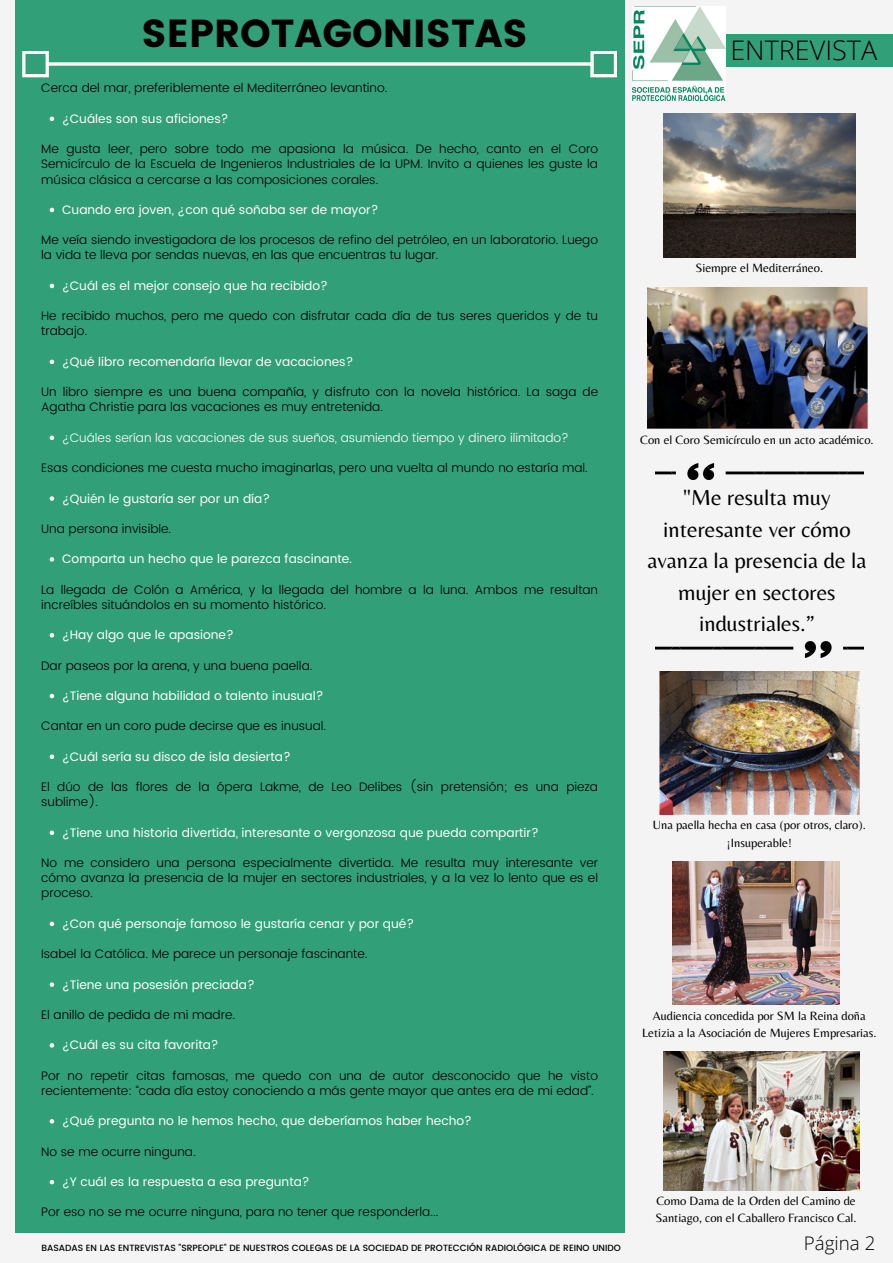
<style>
.page{position:relative;width:893px;height:1263px;background:#f4f4f4}
.page>*{position:absolute;margin:0;border:0;box-sizing:border-box;transform-origin:0 0}
.t1{font:39px "Poppins";color:#000}
.t2{font:300 27px "Open Sans";color:#000}
.t3{font:22.5px/31.5px "Belleza";color:#000;text-align:center}
.t4{font:300 18.75px "Open Sans";color:#000}
.t5{font:12.52px/17.1px "Belleza";color:#000;text-align:center}
.t6{font:300 12.3px/15.1px "Poppins";color:#000}
.t7{font:12.3px "Poppins";color:#fff}
.t8{font:12.3px "Poppins";color:#fefefe}
.t9{font:300 12.3px "Poppins";color:#fff}
.t10{font:500 9px "Poppins";color:#000}
</style>
<div class="page">
<div style="left:685px;top:34px;width:208px;height:33px;background:#31a079"></div>
<div style="left:15px;top:0;width:609px;height:1232px;background:#31a079"></div>
<svg style="left:22px;top:51px;width:595px;height:26px"></svg>
<img style="left:633px;top:6px;width:93px;height:95px">
<img style="left:655px;top:463px;width:208px;height:195px">
<svg style="left:50px;top:117px;width:4px;height:4px"></svg>
<svg style="left:50px;top:208px;width:4px;height:4px"></svg>
<svg style="left:50px;top:284px;width:4px;height:4px"></svg>
<svg style="left:50px;top:360px;width:4px;height:4px"></svg>
<svg style="left:50px;top:436px;width:4px;height:4px"></svg>
<svg style="left:50px;top:496px;width:4px;height:5px"></svg>
<svg style="left:50px;top:557px;width:4px;height:5px"></svg>
<svg style="left:50px;top:633px;width:4px;height:4px"></svg>
<svg style="left:50px;top:694px;width:4px;height:4px"></svg>
<svg style="left:50px;top:754px;width:4px;height:5px"></svg>
<svg style="left:50px;top:830px;width:4px;height:5px"></svg>
<svg style="left:50px;top:922px;width:4px;height:4px"></svg>
<svg style="left:50px;top:982px;width:4px;height:5px"></svg>
<svg style="left:50px;top:1043px;width:4px;height:5px"></svg>
<svg style="left:50px;top:1119px;width:4px;height:4px"></svg>
<svg style="left:50px;top:1180px;width:4px;height:4px"></svg>
<img style="left:659px;top:671px;width:200px;height:143px">
<img style="left:663px;top:114px;width:192px;height:143px">
<img style="left:672px;top:861px;width:167px;height:144px">
<img style="left:663px;top:1052px;width:196px;height:138px">
<img style="left:647px;top:287px;width:220px;height:142px">
<h3 class="t1" style="left:142px;top:11px;width:388px">SEPROTAGONISTAS</h3>
<p class="t6" style="left:41px;top:81px;width:348px">Cerca del mar, preferiblemente el Mediterráneo levantino.</p>
<h5 class="t8" style="left:62px;top:111px;width:168px">¿Cuáles son sus aficiones?</h5>
<p class="t6" style="left:41px;top:141px;width:558px;text-align:justify">Me gusta leer, pero sobre todo me apasiona la música. De hecho, canto en el Coro Semicírculo de la Escuela de Ingenieros Industriales de la UPM. Invito a quienes les guste la música clásica a cercarse a las composiciones corales.</p>
<h5 class="t8" style="left:62px;top:202px;width:318px">Cuando era joven, ¿con qué soñaba ser de mayor?</h5>
<p class="t6" style="left:41px;top:232px;width:558px">Me veía siendo investigadora de los procesos de refino del petróleo, en un laboratorio. Luego la vida te lleva por sendas nuevas, en las que encuentras tu lugar.</p>
<h5 class="t8" style="left:62px;top:278px;width:267px">¿Cuál es el mejor consejo que ha recibido?</h5>
<p class="t6" style="left:41px;top:308px;width:558px">He recibido muchos, pero me quedo con disfrutar cada día de tus seres queridos y de tu trabajo.</p>
<h5 class="t8" style="left:62px;top:354px;width:293px">¿Qué libro recomendaría llevar de vacaciones?</h5>
<p class="t6" style="left:41px;top:384px;width:558px">Un libro siempre es una buena compañía, y disfruto con la novela histórica. La saga de<br>Agatha Christie para las vacaciones es muy entretenida.</p>
<h5 class="t9" style="left:62px;top:430px;width:508px">¿Cuáles serían las vacaciones de sus sueños, asumiendo tiempo y dinero ilimitado?</h5>
<p class="t6" style="left:41px;top:460px;width:548px">Esas condiciones me cuesta mucho imaginarlas, pero una vuelta al mundo no estaría mal.</p>
<h5 class="t7" style="left:62px;top:491px;width:209px">¿Quién le gustaría ser por un día?</h5>
<p class="t6" style="left:41px;top:521px;width:132px">Una persona invisible.</p>
<h5 class="t7" style="left:62px;top:552px;width:291px">Comparta un hecho que le parezca fascinante.</h5>
<p class="t6" style="left:41px;top:582px;width:558px">La llegada de Colón a América, y la llegada del hombre a la luna. Ambos me resultan increíbles situándolos en su momento histórico.</p>
<h5 class="t7" style="left:62px;top:628px;width:173px">¿Hay algo que le apasione?</h5>
<p class="t6" style="left:41px;top:658px;width:273px">Dar paseos por la arena, y una buena paella.</p>
<h5 class="t7" style="left:62px;top:688px;width:263px">¿Tiene alguna habilidad o talento inusual?</h5>
<p class="t6" style="left:41px;top:718px;width:286px">Cantar en un coro pude decirse que es inusual.</p>
<h5 class="t7" style="left:62px;top:749px;width:230px">¿Cuál sería su disco de isla desierta?</h5>
<p class="t6" style="left:41px;top:779px;width:558px">El dúo de las flores de la ópera Lakme, de Leo Delibes (sin pretensión; es una pieza sublime).</p>
<h5 class="t7" style="left:62px;top:825px;width:478px">¿Tiene una historia divertida, interesante o vergonzosa que pueda compartir?</h5>
<p class="t6" style="left:41px;top:855px;width:558px;text-align:justify">No me considero una persona especialmente divertida. Me resulta muy interesante ver cómo avanza la presencia de la mujer en sectores industriales, y a la vez lo lento que es el proceso.</p>
<h5 class="t7" style="left:62px;top:916px;width:353px">¿Con qué personaje famoso le gustaría cenar y por qué?</h5>
<p class="t6" style="left:41px;top:946px;width:328px">Isabel la Católica. Me parece un personaje fascinante.</p>
<h5 class="t7" style="left:62px;top:977px;width:194px">¿Tiene una posesión preciada?</h5>
<p class="t6" style="left:41px;top:1007px;width:195px">El anillo de pedida de mi madre.</p>
<h5 class="t7" style="left:62px;top:1038px;width:158px">¿Cuál es su cita favorita?</h5>
<p class="t6" style="left:41px;top:1068px;width:558px">Por no repetir citas famosas, me quedo con una de autor desconocido que he visto recientemente: “cada día estoy conociendo a más gente mayor que antes era de mi edad”.</p>
<h5 class="t7" style="left:62px;top:1114px;width:411px">¿Qué pregunta no le hemos hecho, que deberíamos haber hecho?</h5>
<p class="t6" style="left:41px;top:1144px;width:156px">No se me ocurre ninguna.</p>
<h5 class="t7" style="left:62px;top:1174px;width:249px">¿Y cuál es la respuesta a esa pregunta?</h5>
<p class="t6" style="left:41px;top:1204px;width:399px">Por eso no se me ocurre ninguna, para no tener que responderla...</p>
<p class="t10" style="left:41px;top:1242px;width:581px">BASADAS EN LAS ENTREVISTAS "SRPEOPLE" DE NUESTROS COLEGAS DE LA SOCIEDAD DE PROTECCIÓN RADIOLÓGICA DE REINO UNIDO</p>
<h5 class="t2" style="left:730px;top:32px;width:148px">ENTREVISTA</h5>
<h5 class="t5" style="left:695px;top:259px;width:129px">Siempre el Mediterráneo.</h5>
<p class="t5" style="left:640px;top:431px;width:235px">Con el Coro Semicírculo en un acto académico.</p>
<p class="t3" style="left:647px;top:482px;width:221px">"Me resulta muy interesante ver cómo avanza la presencia de la mujer en sectores industriales.”</p>
<h5 class="t5" style="left:653px;top:816px;width:214px">Una paella hecha en casa (por otros, claro). ¡Insuperable!</h5>
<p class="t5" style="left:642px;top:1007px;width:236px">Audiencia concedida por SM la Reina doña<br>Letizia a la Asociación de Mujeres Empresarias.</p>
<h5 class="t5" style="left:655px;top:1192px;width:203px;text-align:left">Como Dama de la Orden del Camino de<br>Santiago, con el Caballero Francisco Cal.</h5>
<h4 class="t4" style="left:804px;top:1230px;width:73px">Página 2</h4>
</div>
